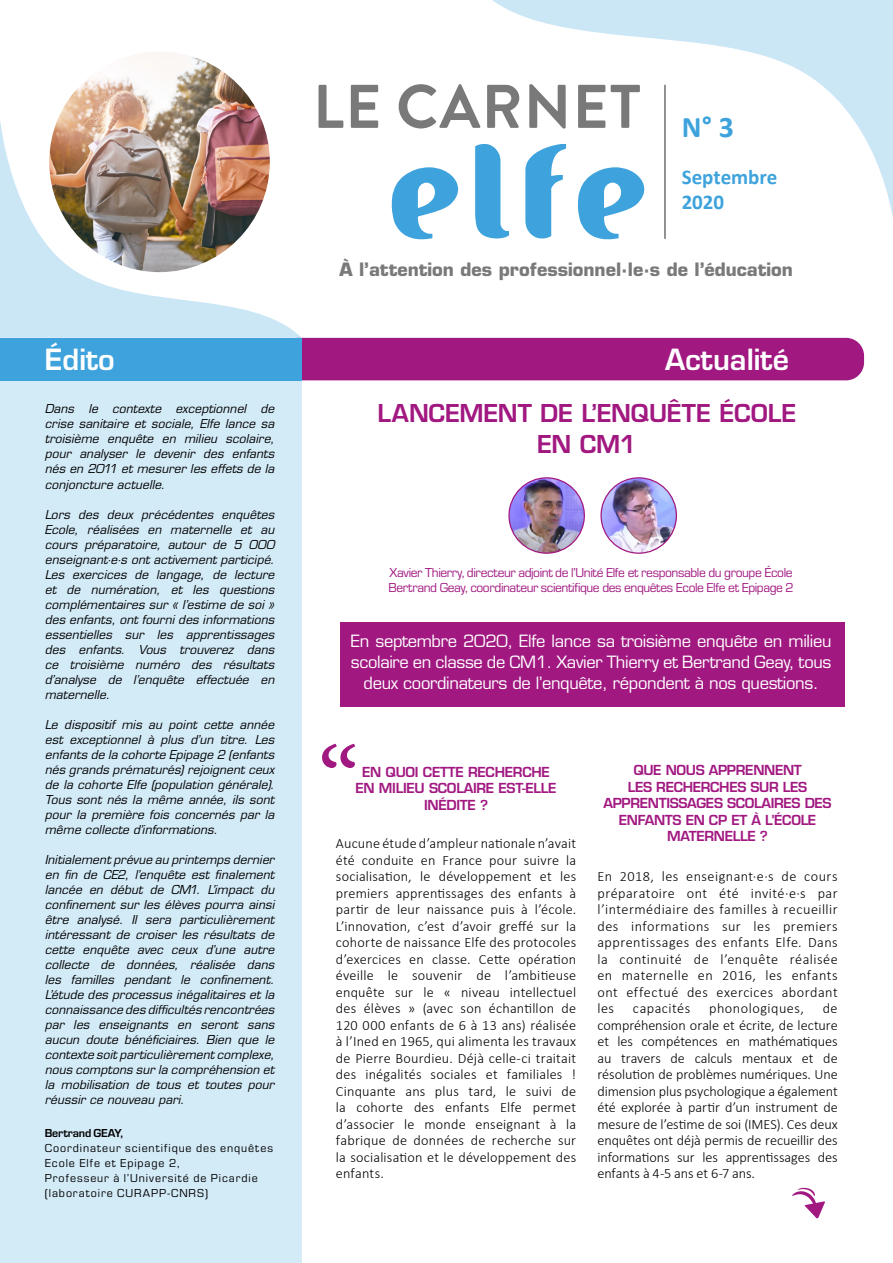
<style>
.page{position:relative;width:893px;height:1263px;background:#fff}
.page>*{position:absolute;margin:0;border:0;box-sizing:border-box;transform-origin:0 0}
.t1{font:132px "Hitch";color:#3ea3dc;scale:.91 1}
.t2{font:105px "Minion Pro";color:#a11881}
.t3{font:700 61.5px "Brandon Grotesque";letter-spacing:.02em;color:#797979}
.t4{font:700 30px "Calibri";color:#3ea3dc}
.t5{font:600 28.5px "Eurostile LT Std";color:#fff}
.t6{font:600 24px/30.8px "Eurostile LT Std";letter-spacing:-.01em;color:#a11881;text-align:center}
.t7{font:700 21px/25.5px "Calibri";letter-spacing:-.005em;color:#3ea3dc}
.t8{font:700 18px "Eurostile LT Std";color:#797979}
.t9{font:16.5px/21px "Eurostile LT Std";letter-spacing:-.02em;color:#fff;text-align:center}
.t10{font:300 14.25px/16.5px "Calibri";letter-spacing:.015em;color:#000;text-align:justify}
.t11{font:300 14.25px "Calibri";letter-spacing:.035em;color:#000}
.t12{font:600 13.5px/16.5px "Eurostile LT Std";letter-spacing:-.025em;color:#a11881;text-align:center}
.t13{font:13.5px/14.7px "Eurostile";letter-spacing:-.03em;color:#a11881}
.t14{font:italic 12px/15px "Eurostile LT Std";letter-spacing:.01em;color:#000;text-align:justify}
.t15{font:12px/15px "Eurostile";letter-spacing:.075em;color:#000}
.t16{font:700 12px "Eurostile";letter-spacing:-.015em;color:#000}
</style>
<div class="page">
<svg style="left:492px;top:0;width:401px;height:218px"></svg>
<svg style="left:0;top:119px;width:302px;height:219px"></svg>
<div style="left:0;top:380px;width:302px;height:883px;background:#d3eaf7"></div>
<div style="left:340px;top:622px;width:505px;height:84px;background:#a11881"></div>
<div style="left:279px;top:338px;width:585px;height:42px;background:#a11881;border-radius:18px"></div>
<hr style="left:664px;top:85px;width:2px;height:154px;background:#706f6f">
<img style="left:49px;top:52px;width:221px;height:220px;border-radius:110px">
<svg style="left:792px;top:1188px;width:33px;height:30px"></svg>
<div style="left:0;top:338px;width:302px;height:42px;background:#3ea3dc"></div>
<img style="left:509px;top:478px;width:75px;height:75px;border-radius:38px">
<div style="left:508px;top:477px;width:77px;height:77px;border:1px solid #a11881;border-radius:50%"></div>
<img style="left:601px;top:478px;width:75px;height:75px;border-radius:38px">
<div style="left:600px;top:477px;width:77px;height:77px;border:1px solid #a11881;border-radius:50%"></div>
<h3 class="t5" style="left:45px;top:342px;width:71px">Édito</h3>
<p class="t14" style="left:45px;top:402px;width:231px">Dans le contexte exceptionnel de crise sanitaire et sociale, Elfe lance sa troisième enquête en milieu scolaire, pour analyser le devenir des enfants nés en 2011 et mesurer les effets de la conjoncture actuelle.</p>
<p class="t14" style="left:45px;top:507px;width:231px">Lors des deux précédentes enquêtes Ecole, réalisées en maternelle et au cours préparatoire, autour de 5 000 enseignant·e·s ont activement participé.<br>Les exercices de langage, de lecture et de numération, et les questions complémentaires sur « l’estime de soi » des enfants, ont fourni des informations essentielles sur les apprentissages des enfants. Vous trouverez dans ce troisième numéro des résultats d’analyse de l’enquête effectuée en maternelle.</p>
<p class="t14" style="left:45px;top:717px;width:231px">Le dispositif mis au point cette année est exceptionnel à plus d’un titre. Les enfants de la cohorte Epipage 2 (enfants nés grands prématurés) rejoignent ceux de la cohorte Elfe (population générale).<br>Tous sont nés la même année, ils sont pour la première fois concernés par la même collecte d’informations.</p>
<p class="t14" style="left:45px;top:852px;width:231px">Initialement prévue au printemps dernier en fin de CE2, l’enquête est finalement lancée en début de CM1. L’impact du confinement sur les élèves pourra ainsi être analysé. Il sera particulièrement intéressant de croiser les résultats de cette enquête avec ceux d’une autre collecte de données, réalisée dans les familles pendant le confinement.<br>L’étude des processus inégalitaires et la connaissance des difficultés rencontrées par les enseignants en seront sans aucun doute bénéficiaires. Bien que le contexte soit particulièrement complexe, nous comptons sur la compréhension et la mobilisation de tous et toutes pour réussir ce nouveau pari.</p>
<p class="t16" style="left:45px;top:1124px;width:80px">Bertrand GEAY,</p>
<p class="t15" style="left:45px;top:1139px;width:230px">Coordinateur scientifique des enquêtes Ecole Elfe et Epipage 2,<br>Professeur à l’Université de Picardie (laboratoire CURAPP-CNRS)</p>
<h3 class="t3" style="left:313px;top:64px;width:329px">LE CARNET</h3>
<h1 class="t1" style="left:394px;top:144px;width:286px">elfe</h1>
<h3 class="t4" style="left:682px;top:106px;width:54px">N°3</h3>
<h3 class="t7" style="left:682px;top:163px;width:97px">Septembre<br>2020</h3>
<h3 class="t8" style="left:339px;top:258px;width:455px">À l’attention des professionnel·le·s de l’éducation</h3>
<h3 class="t5" style="left:665px;top:342px;width:125px">Actualité</h3>
<h3 class="t6" style="left:377px;top:398px;width:420px">LANCEMENT DE L’ENQUÊTE ÉCOLE<br>EN CM1</h3>
<p class="t13" style="left:388px;top:565px;width:407px">Xavier Thierry, directeur adjoint de l’Unité Elfe et responsable du groupe École<br>Bertrand Geay, coordinateur scientifique des enquêtes Ecole Elfe et Epipage 2</p>
<h3 class="t9" style="left:351px;top:631px;width:482px">En septembre 2020, Elfe lance sa troisième enquête en milieu scolaire en classe de CM1. Xavier Thierry et Bertrand Geay, tous deux coordinateurs de l’enquête, répondent à nos questions.</h3>
<h2 class="t2" style="left:318px;top:715px;width:43px">“</h2>
<p class="t12" style="left:355px;top:763px;width:203px">EN QUOI CETTE RECHERCHE<br>EN MILIEU SCOLAIRE EST-ELLE<br>INÉDITE ?</p>
<p class="t10" style="left:336px;top:835px;width:242px">Aucune étude d’ampleur nationale n’avait été conduite en France pour suivre la socialisation, le développement et les premiers apprentissages des enfants à partir de leur naissance puis à l’école.<br>L’innovation, c’est d’avoir greffé sur la cohorte de naissance Elfe des protocoles d’exercices en classe. Cette opération éveille le souvenir de l’ambitieuse enquête sur le « niveau intellectuel des élèves » (avec son échantillon de 120 000 enfants de 6 à 13 ans) réalisée à l’Ined en 1965, qui alimenta les travaux de Pierre Bourdieu. Déjà celle-ci traitait des inégalités sociales et familiales !<br>Cinquante ans plus tard, le suivi de la cohorte des enfants Elfe permet d’associer le monde enseignant à la fabrique de données de recherche sur la socialisation et le développement des enfants.</p>
<p class="t12" style="left:603px;top:762px;width:230px">QUE NOUS APPRENNENT<br>LES RECHERCHES SUR LES<br>APPRENTISSAGES SCOLAIRES DES<br>ENFANTS EN CP ET À L’ÉCOLE<br>MATERNELLE ?</p>
<p class="t10" style="left:597px;top:868px;width:242px">En 2018, les enseignant·e·s de cours préparatoire ont été invité·e·s par l’intermédiaire des familles à recueillir des informations sur les premiers apprentissages des enfants Elfe. Dans la continuité de l’enquête réalisée en maternelle en 2016, les enfants ont effectué des exercices abordant les</p>
<p class="t11" style="left:633px;top:1000px;width:59px">capacités</p>
<p class="t11" style="left:709px;top:1000px;width:96px">phonologiques,</p>
<p class="t10" style="left:597px;top:1000px;width:242px;text-indent:225px">de compréhension orale et écrite, de lecture et les compétences en mathématiques au travers de calculs mentaux et de résolution de problèmes numériques. Une dimension plus psychologique a également été explorée à partir d’un instrument de mesure de l’estime de soi (IMES). Ces deux enquêtes ont déjà permis de recueillir des informations sur les apprentissages des enfants à 4-5 ans et 6-7 ans.</p>
</div>
